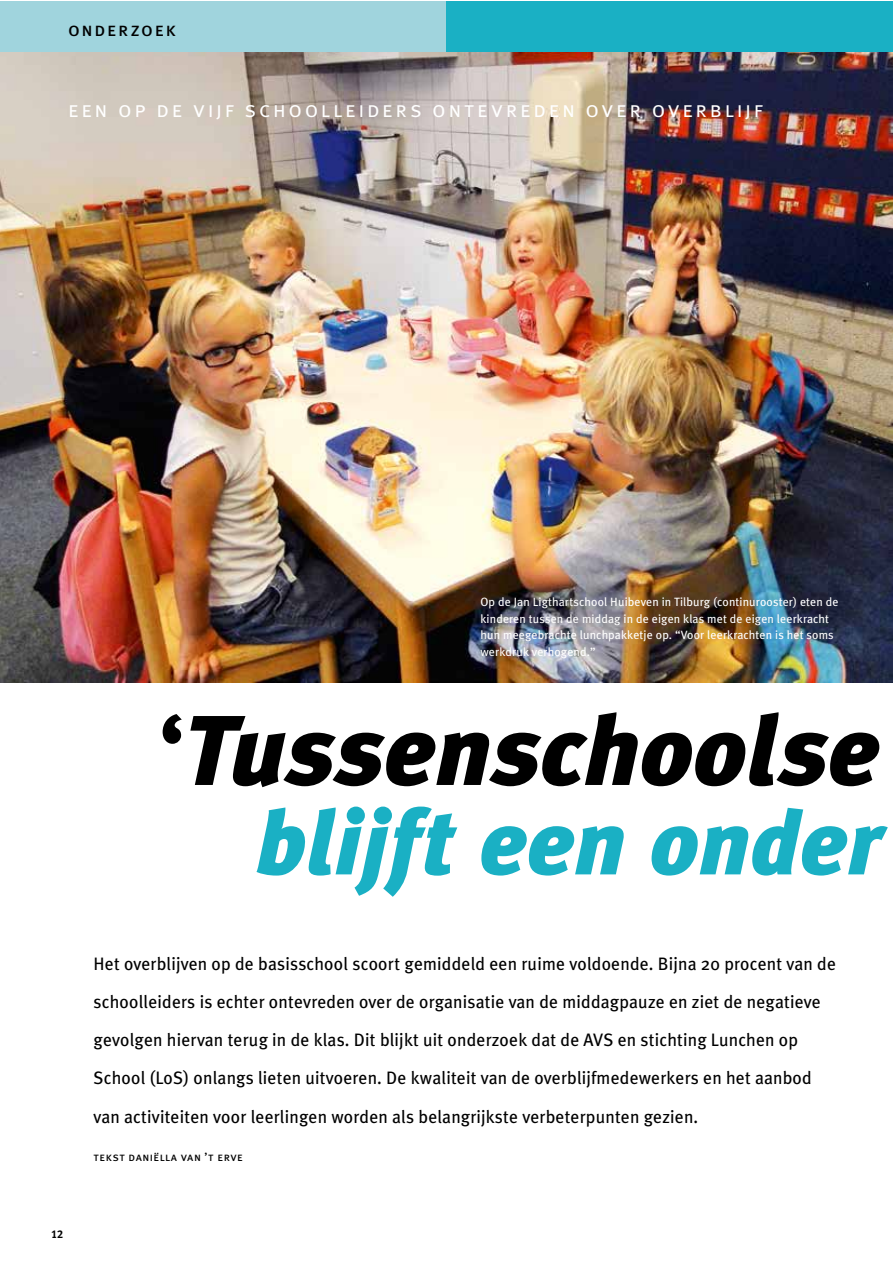
<style>
.page{position:relative;width:893px;height:1263px;background:#fff}
.page>*{position:absolute;margin:0;border:0;box-sizing:border-box;transform-origin:0 0}
.t1{font:italic 900 98.85px "Meta Plus";letter-spacing:.005em;color:#000}
.t2{font:italic 900 91.05px "Meta Plus";letter-spacing:.005em;color:#1ab0c4}
.t3{font:22.5px "Meta Plus Normal Caps";letter-spacing:.115em;color:#fff}
.t4{font:19.5px "Meta Plus Book Caps";letter-spacing:.085em;color:#000}
.t5{font:18px/38.2px "Meta Plus";letter-spacing:.01em;color:#000}
.t6{font:12px/16.5px "Meta Plus";letter-spacing:.01em;color:#fff}
.t7{font:12px "Meta Plus Book Caps";letter-spacing:.04em;color:#000}
.t8{font:11.25px "Meta Plus Bold Caps";color:#000}
.s1{font-weight:700;font-style:normal}
</style>
<div class="page">
<img style="left:0;top:51px;width:892px;height:631px">
<div style="left:0;top:1px;width:446px;height:50px;background:#a0d4dd"></div>
<div style="left:446px;top:1px;width:446px;height:50px;background:#1ab0c4"></div>
<p class="t4" style="left:68px;top:18px;width:110px">onderzoek</p>
<p class="t3" style="left:68px;top:96px;width:697px">een op de vijf schoolleiders ontevreden over overblijf</p>
<p class="t6" style="left:480px;top:593px;width:360px">Op de Jan Ligthartschool Huibeven in Tilburg (continurooster) eten de kinderen tussen de middag in de eigen klas met de eigen leerkracht hun meegebrachte lunchpakketje op. “Voor leerkrachten is het soms werkdruk verhogend.”</p>
<h1 class="t1" style="left:159px;top:693px;width:722px"><span class="s1">‘</span>Tussenschoolse</h1>
<h2 class="t2" style="left:256px;top:790px;width:627px">blijft een onder</h2>
<p class="t8" style="left:51px;top:1227px;width:14px">12</p>
<p class="t5" style="left:94px;top:944px;width:744px">Het overblijven op de basisschool scoort gemiddeld een ruime voldoende. Bijna 20 procent van de schoolleiders is echter ontevreden over de organisatie van de middagpauze en ziet de negatieve gevolgen hiervan terug in de klas. Dit blijkt uit onderzoek dat de AVS en stichting Lunchen op School (LoS) onlangs lieten uitvoeren. De kwaliteit van de overblijfmedewerkers en het aanbod van activiteiten voor leerlingen worden als belangrijkste verbeterpunten gezien.</p>
<p class="t7" style="left:94px;top:1150px;width:151px">tekst daniëlla van ’t erve</p>
</div>
